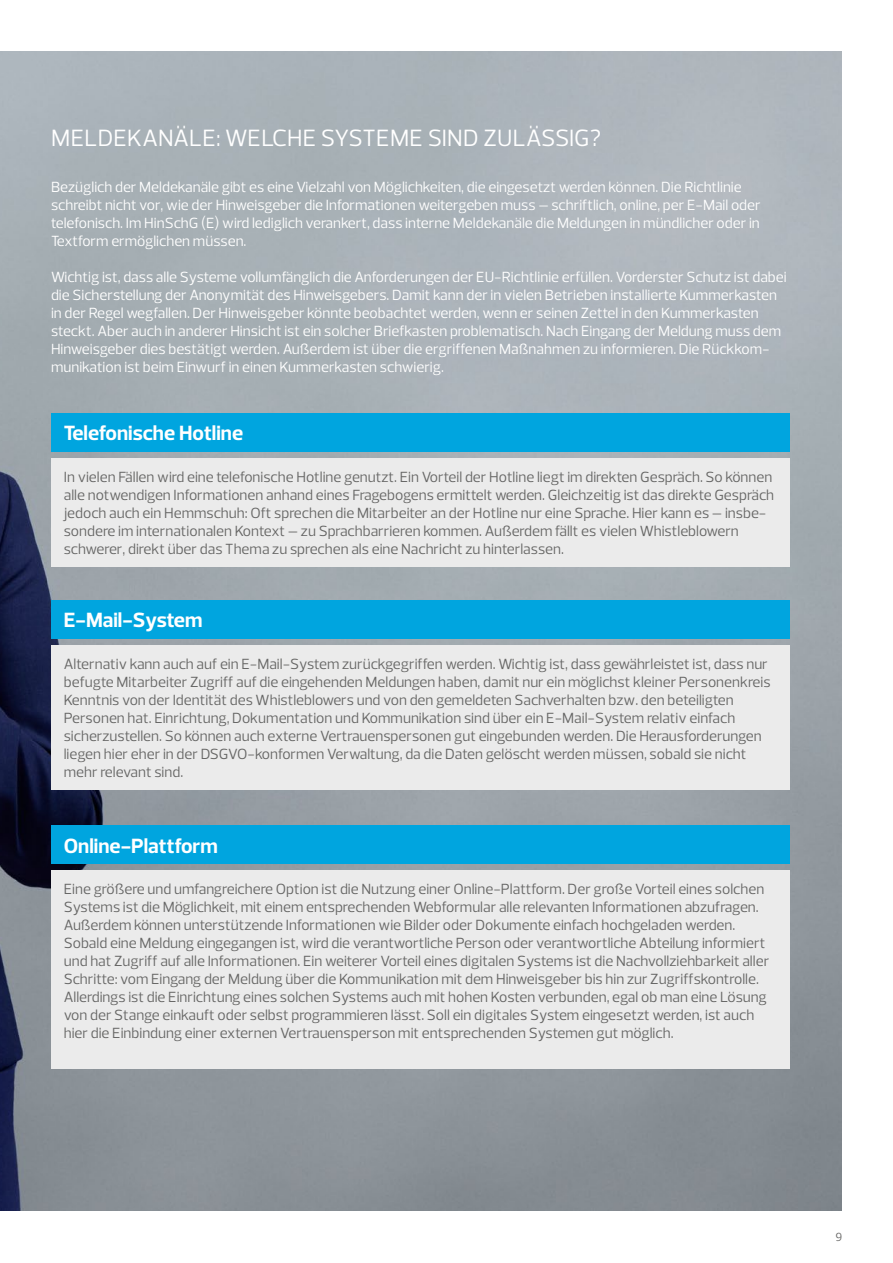
<style>
.page{position:relative;width:893px;height:1263px;background:#fff}
.page>*{position:absolute;margin:0;border:0;box-sizing:border-box;transform-origin:0 0}
.t1{font:24px "Prelo";letter-spacing:.015em;color:#fff}
.t2{font:700 21px "Prelo";color:#fff}
.t3{font:15px/18px "Prelo";color:#666665}
.t4{font:15px/18px "Prelo";color:#fff}
.t5{font:12px "Prelo";color:#666665}
</style>
<div class="page">
<img style="left:0;top:51px;width:842px;height:1160px">
<div style="left:51px;top:413px;width:739px;height:38px;background:#00a5df"></div>
<div style="left:51px;top:600px;width:739px;height:39px;background:#00a5df"></div>
<div style="left:51px;top:825px;width:739px;height:39px;background:#00a5df"></div>
<div style="left:51px;top:458px;width:739px;height:108px;background:#ebebeb"></div>
<div style="left:51px;top:645px;width:739px;height:145px;background:#ebebeb"></div>
<div style="left:51px;top:870px;width:739px;height:199px;background:#ebebeb"></div>
<h1 class="t1" style="left:51px;top:123px;width:552px">MELDEKANÄLE: WELCHE SYSTEME SIND ZULÄSSIG?</h1>
<p class="t4" style="left:51px;top:178px;width:711px">Bezüglich der Meldekanäle gibt es eine Vielzahl von Möglichkeiten, die eingesetzt werden können. Die Richtlinie schreibt nicht vor, wie der Hinweisgeber die Informationen weitergeben muss – schriftlich, online, per E-Mail oder telefonisch. Im HinSchG (E) wird lediglich verankert, dass interne Meldekanäle die Meldungen in mündlicher oder in Textform ermöglichen müssen.</p>
<p class="t4" style="left:51px;top:268px;width:737px">Wichtig ist, dass alle Systeme vollumfänglich die Anforderungen der EU-Richtlinie erfüllen. Vorderster Schutz ist dabei die Sicherstellung der Anonymität des Hinweisgebers. Damit kann der in vielen Betrieben installierte Kummerkasten in der Regel wegfallen. Der Hinweisgeber könnte beobachtet werden, wenn er seinen Zettel in den Kummerkasten steckt. Aber auch in anderer Hinsicht ist ein solcher Briefkasten problematisch. Nach Eingang der Meldung muss dem Hinweisgeber dies bestätigt werden. Außerdem ist über die ergriffenen Maßnahmen zu informieren. Die Rückkom&shy;munikation ist beim Einwurf in einen Kummerkasten schwierig.</p>
<h2 class="t2" style="left:64px;top:420px;width:181px">Telefonische Hotline</h2>
<p class="t3" style="left:64px;top:468px;width:712px">In vielen Fällen wird eine telefonische Hotline genutzt. Ein Vorteil der Hotline liegt im direkten Gespräch. So können alle notwendigen Informationen anhand eines Fragebogens ermittelt werden. Gleichzeitig ist das direkte Gespräch jedoch auch ein Hemmschuh: Oft sprechen die Mitarbeiter an der Hotline nur eine Sprache. Hier kann es – insbe&shy;sondere im internationalen Kontext – zu Sprachbarrieren kommen. Außerdem fällt es vielen Whistleblowern schwerer, direkt über das Thema zu sprechen als eine Nachricht zu hinterlassen.</p>
<h2 class="t2" style="left:64px;top:607px;width:140px">E-Mail-System</h2>
<p class="t3" style="left:64px;top:655px;width:708px">Alternativ kann auch auf ein E-Mail-System zurückgegriffen werden. Wichtig ist, dass gewährleistet ist, dass nur befugte Mitarbeiter Zugriff auf die eingehenden Meldungen haben, damit nur ein möglichst kleiner Personenkreis Kenntnis von der Identität des Whistleblowers und von den gemeldeten Sachverhalten bzw. den beteiligten Personen hat. Einrichtung, Dokumentation und Kommunikation sind über ein E-Mail-System relativ einfach sicherzustellen. So können auch externe Vertrauenspersonen gut eingebunden werden. Die Herausforderungen liegen hier eher in der DSGVO-konformen Verwaltung, da die Daten gelöscht werden müssen, sobald sie nicht mehr relevant sind.</p>
<h2 class="t2" style="left:64px;top:832px;width:156px">Online-Plattform</h2>
<p class="t3" style="left:64px;top:880px;width:707px">Eine größere und umfangreichere Option ist die Nutzung einer Online-Plattform. Der große Vorteil eines solchen Systems ist die Möglichkeit, mit einem entsprechenden Webformular alle relevanten Informationen abzufragen.<br>Außerdem können unterstützende Informationen wie Bilder oder Dokumente einfach hochgeladen werden.<br>Sobald eine Meldung eingegangen ist, wird die verantwortliche Person oder verantwortliche Abteilung informiert und hat Zugriff auf alle Informationen. Ein weiterer Vorteil eines digitalen Systems ist die Nachvollziehbarkeit aller Schritte: vom Eingang der Meldung über die Kommunikation mit dem Hinweisgeber bis hin zur Zugriffskontrolle.<br>Allerdings ist die Einrichtung eines solchen Systems auch mit hohen Kosten verbunden, egal ob man eine Lösung von der Stange einkauft oder selbst programmieren lässt. Soll ein digitales System eingesetzt werden, ist auch hier die Einbindung einer externen Vertrauensperson mit entsprechenden Systemen gut möglich.</p>
<p class="t5" style="left:835px;top:1230px;width:8px">9</p>
</div>
